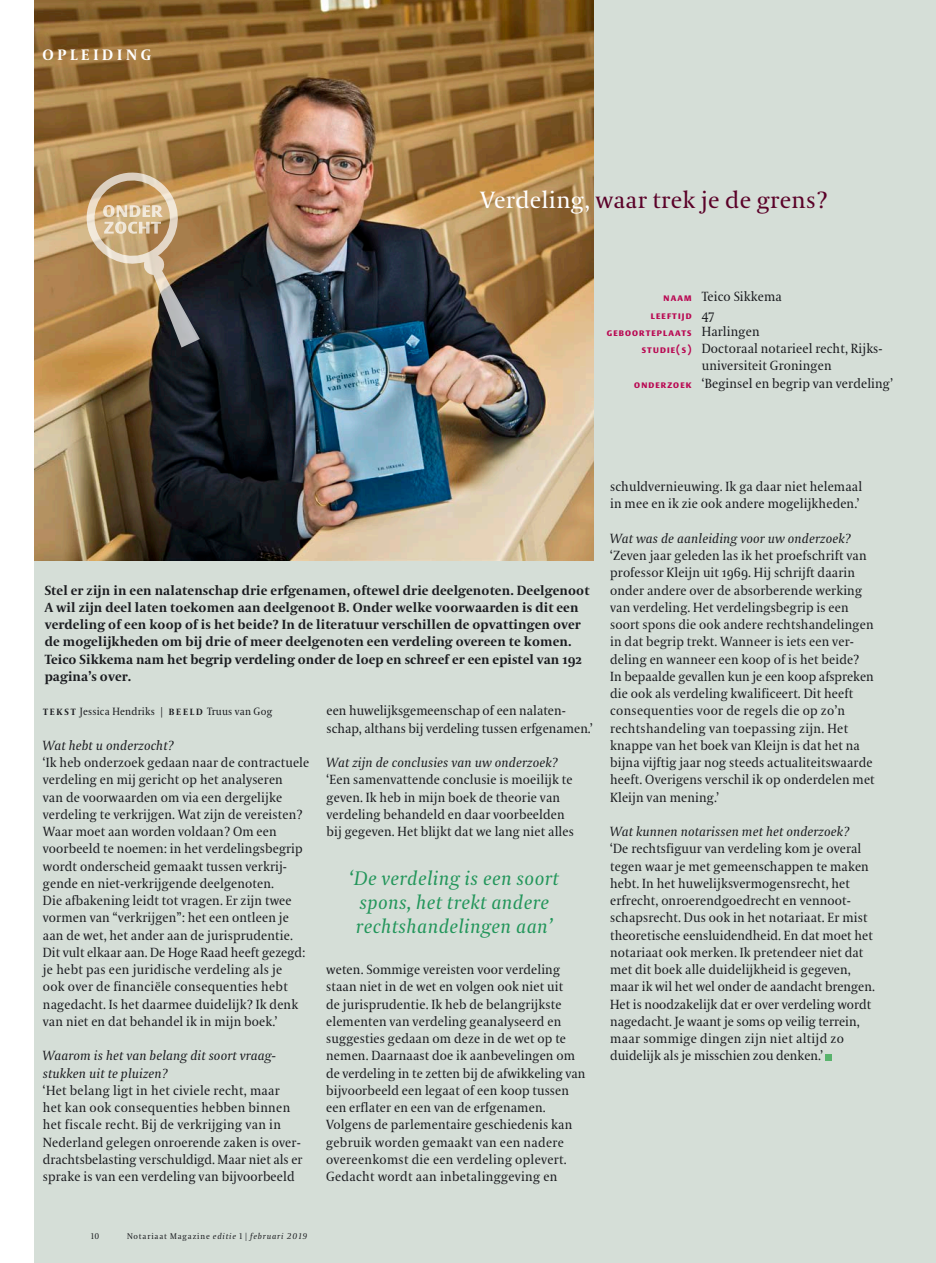
<style>
.page{position:relative;width:936px;height:1263px;background:#fff}
.page>*{position:absolute;margin:0;border:0;box-sizing:border-box;transform-origin:0 0}
.t1{font:23.4px "VPRO Coranto";letter-spacing:.01em;color:#5b0229;scale:1.06 1}
.t2{font:italic 19.5px/24px "VPRO Coranto";letter-spacing:.02em;color:#23965b;text-align:center}
.t3{font:700 15px "VPRO Coranto";letter-spacing:.25em;color:#fff}
.t4{font:13.2px/17.2px "VPRO Coranto";letter-spacing:.01em;color:#1b1c20}
.t5{font:700 13.2px/17.2px "VPRO Coranto";letter-spacing:.01em;color:#1b1c20}
.t6{font:italic 13.2px/17.2px "VPRO Coranto";letter-spacing:.01em;color:#1b1c20}
.t7{font:10.5px "VPRO Coranto";letter-spacing:.02em;color:#1b1c20}
.t8{font:italic 8.25px "VPRO Coranto";letter-spacing:.1em;color:#1b1c20}
.t9{font:8.25px "VPRO Coranto Cn";color:#1b1c20}
.t10{font:700 7.8px "VPRO Vesta";letter-spacing:.145em;color:#b90852}
.s1{color:#fff}
.s2{font-family:"VPRO Vesta";font-weight:700;font-size:7.8px;color:#b90852}
.s3{font-family:"VPRO Coranto";font-weight:400;font-size:13.2px;color:#1b1c20}
.s4{font-family:"VPRO Vesta";font-weight:700;font-size:11.25px;color:#b90852}
.s5{font-weight:700;font-size:9px}
.s6{font-style:normal}
.s7{font-family:"VPRO Coranto Cn";font-style:normal}
</style>
<div class="page">
<div style="left:34px;top:0;width:901px;height:1263px;background:#d5ded7"></div>
<img style="left:34px;top:0;width:559px;height:560px">
<svg style="left:825px;top:1054px;width:6px;height:6px"></svg>
<svg style="left:80px;top:166px;width:120px;height:181px"></svg>
<p class="t3" style="left:43px;top:45px;width:110px">OPLEIDING</p>
<h1 class="t1" style="left:480px;top:186px;width:329px"><span class="s1">Verdeling,</span> waar trek je de grens?</h1>
<p class="t4" style="left:663px;top:288px;width:120px"><span class="s2">N A AM</span> Teico Sikkema</p>
<p class="t10" style="left:650px;top:312px;width:65px">LEEFTIJD <span class="s3">47</span></p>
<p class="t10" style="left:606px;top:330px;width:154px">GEBOORTEPLAATS <span class="s3">Harlingen</span></p>
<p class="t4" style="left:634px;top:340px;width:260px;text-align:center"><span class="s2">S T U D I E</span> <span class="s4">(</span> <span class="s2">S</span> <span class="s4">)</span> Doctoraal notarieel recht, Rijks&shy;universiteit Groningen<br><span class="s2">O N D E R Z O E K</span> ‘Beginsel en begrip van verdeling’</p>
<p class="t5" style="left:45px;top:581px;width:546px">Stel er zijn in een nalatenschap drie erfgenamen, oftewel drie deelgenoten. Deelgenoot A wil zijn deel laten toekomen aan deelgenoot B. Onder welke voorwaarden is dit een verdeling of een koop of is het beide? In de literatuur verschillen de opvattingen over de mogelijkheden om bij drie of meer deelgenoten een verdeling overeen te komen.<br>Teico Sikkema nam het begrip verdeling onder de loep en schreef er een epistel van 192 pagina’s over.</p>
<p class="t7" style="left:43px;top:705px;width:231px"><span class="s5">T E K S T</span> Jessica Hendriks | <span class="s5">B E E L D</span> Truus van Gog</p>
<p class="t4" style="left:326px;top:702px;width:268px">een huwelijksgemeenschap of een nalaten&shy;schap, althans bij verdeling tussen erfgenamen.’</p>
<p class="t6" style="left:326px;top:754px;width:233px">Wat zijn de conclusies van uw onderzoek?</p>
<p class="t4" style="left:326px;top:771px;width:249px">‘Een samenvattende conclusie is moeilijk te geven. Ik heb in mijn boek de theorie van verdeling behandeld en daar voorbeelden bij gegeven. Het blijkt dat we lang niet alles</p>
<p class="t6" style="left:43px;top:737px;width:132px">Wat hebt u onderzocht?</p>
<p class="t4" style="left:43px;top:754px;width:268px">‘Ik heb onderzoek gedaan naar de contractuele verdeling en mij gericht op het analyseren<br>van de voorwaarden om via een dergelijke verdeling te verkrijgen. Wat zijn de vereisten?<br>Waar moet aan worden voldaan? Om een voorbeeld te noemen: in het verdelingsbegrip wordt onderscheid gemaakt tussen verkrij&shy;gende en niet-verkrijgende deelgenoten.<br>Die afbakening leidt tot vragen. Er zijn twee vormen van “verkrijgen”: het een ontleen je aan de wet, het ander aan de jurisprudentie.<br>Dit vult elkaar aan. De Hoge Raad heeft gezegd: je hebt pas een juridische verdeling als je<br>ook over de financiële consequenties hebt nagedacht. Is het daarmee duidelijk? Ik denk van niet en dat behandel ik in mijn boek.’</p>
<p class="t6" style="left:43px;top:1047px;width:234px">Waarom is het van belang dit soort vraag&shy;stukken uit te pluizen?</p>
<p class="t4" style="left:43px;top:1082px;width:261px">‘Het belang ligt in het civiele recht, maar<br>het kan ook consequenties hebben binnen het fiscale recht. Bij de verkrijging van in Nederland gelegen onroerende zaken is over&shy;drachtsbelasting verschuldigd. Maar niet als er sprake is van een verdeling van bijvoorbeeld</p>
<h2 class="t2" style="left:349px;top:867px;width:211px">‘De verdeling is een soort spons, het trekt andere rechtshandelingen aan’</h2>
<p class="t4" style="left:326px;top:961px;width:261px">weten. Sommige vereisten voor verdeling staan niet in de wet en volgen ook niet uit<br>de jurisprudentie. Ik heb de belangrijkste elementen van verdeling geanalyseerd en suggesties gedaan om deze in de wet op te nemen. Daarnaast doe ik aanbevelingen om de verdeling in te zetten bij de afwikkeling van bijvoorbeeld een legaat of een koop tussen een erflater en een van de erfgenamen.<br>Volgens de parlementaire geschiedenis kan gebruik worden gemaakt van een nadere overeenkomst die een verdeling oplevert.<br>Gedacht wordt aan inbetalinggeving en</p>
<p class="t4" style="left:610px;top:478px;width:253px">schuldvernieuwing. Ik ga daar niet helemaal in mee en ik zie ook andere mogelijkheden.’</p>
<p class="t6" style="left:610px;top:530px;width:242px">Wat was de aanleiding voor uw onderzoek?</p>
<p class="t4" style="left:610px;top:547px;width:266px">‘Zeven jaar geleden las ik het proefschrift van professor Kleijn uit 1969. Hij schrijft daarin onder andere over de absorberende werking van verdeling. Het verdelingsbegrip is een soort spons die ook andere rechtshandelingen in dat begrip trekt. Wanneer is iets een ver&shy;deling en wanneer een koop of is het beide?<br>In bepaalde gevallen kun je een koop afspreken die ook als verdeling kwalificeert. Dit heeft consequenties voor de regels die op zo’n rechtshandeling van toepassing zijn. Het knappe van het boek van Kleijn is dat het na bijna vijftig jaar nog steeds actualiteitswaarde heeft. Overigens verschil ik op onderdelen met Kleijn van mening.’</p>
<p class="t6" style="left:610px;top:823px;width:240px">Wat kunnen notarissen met het onderzoek?</p>
<p class="t4" style="left:610px;top:840px;width:266px">‘De rechtsfiguur van verdeling kom je overal tegen waar je met gemeenschappen te maken hebt. In het huwelijksvermogensrecht, het erfrecht, onroerendgoedrecht en vennoot&shy;schapsrecht. Dus ook in het notariaat. Er mist theoretische eensluidendheid. En dat moet het notariaat ook merken. Ik pretendeer niet dat met dit boek alle duidelijkheid is gegeven, maar ik wil het wel onder de aandacht brengen.<br>Het is noodzakelijk dat er over verdeling wordt nagedacht. Je waant je soms op veilig terrein, maar sommige dingen zijn niet altijd zo duidelijk als je misschien zou denken.’</p>
<p class="t9" style="left:91px;top:1231px;width:10px">10</p>
<p class="t8" style="left:127px;top:1231px;width:181px"><span class="s6">Notariaat Magazine</span> editie <span class="s7">1 |</span> februari 2019</p>
</div>
